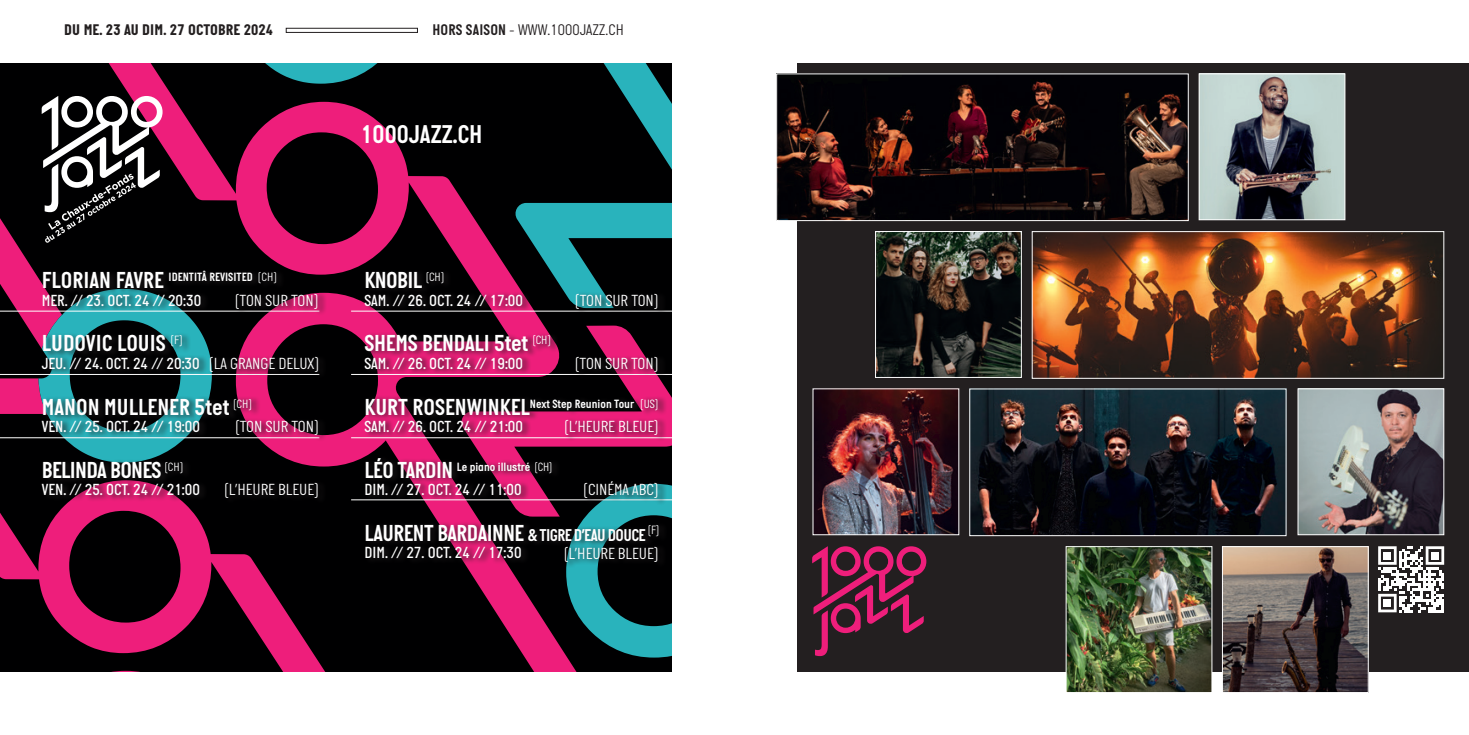
<style>
.page{position:relative;width:1469px;height:735px;background:#fff}
.page>*{position:absolute;margin:0;border:0;box-sizing:border-box;transform-origin:0 0}
.t1{font:600 26.25px "Italian Plate No 2";color:#fff}
.t2{font:600 23.62px "Italian Plate No 2";letter-spacing:-.01em;color:#fff}
.t3{font:600 23.62px "Italian Plate No 2";letter-spacing:-.03em;color:#fff}
.t4{font:500 16.45px "Italian Plate No 2";color:#fff}
.t5{font:300 16.45px "Italian Plate No 2";color:#fff}
.t6{font:700 15.75px "Italian Plate No 2";letter-spacing:.01em;color:#231f20}
.t7{font:300 15.75px "Italian Plate No 2";letter-spacing:.01em;color:#231f20}
.t8{font:600 12.25px "Italian Plate No 2";color:#fff}
.t9{font:300 12.25px "Italian Plate No 2";color:#fff}
.s1{font-weight:600}
.s2{font-size:23.62px}
.s3{font-weight:300}
.s4{font-size:17.5px}
</style>
<div class="page">
<div style="left:797px;top:63px;width:671px;height:608px;background:#231f20"></div>
<svg style="left:631px;top:344px;width:40px;height:313px;background:#153a41"></svg>
<svg style="left:631px;top:63px;width:40px;height:281px;background:#125156"></svg>
<svg style="left:666px;top:63px;width:5px;height:75px"></svg>
<svg style="left:212px;top:63px;width:419px;height:608px;background:#38142a"></svg>
<svg style="left:235px;top:63px;width:174px;height:21px;background:#114e53"></svg>
<svg style="left:212px;top:378px;width:221px;height:293px;background:#290516"></svg>
<div style="left:41px;top:267px;width:245px;height:235px;background:#231f20;opacity:.5"></div>
<hr style="left:0;top:310px;width:319px;height:1px;background:#fff">
<hr style="left:0;top:437px;width:319px;height:1px;background:#fff">
<div style="left:364px;top:269px;width:304px;height:296px;background:#231f20;opacity:.5"></div>
<hr style="left:351px;top:310px;width:326px;height:1px;background:#fff">
<hr style="left:351px;top:374px;width:326px;height:1px;background:#fff">
<hr style="left:351px;top:437px;width:326px;height:1px;background:#fff">
<hr style="left:351px;top:499px;width:326px;height:1px;background:#fff">
<div style="left:209px;top:354px;width:119px;height:25px;background:#231f20;opacity:.5"></div>
<div style="left:564px;top:417px;width:103px;height:25px;background:#231f20;opacity:.5"></div>
<div style="left:584px;top:478px;width:83px;height:27px;background:#231f20;opacity:.5"></div>
<div style="left:575px;top:354px;width:92px;height:25px;background:#231f20;opacity:.5"></div>
<div style="left:575px;top:291px;width:92px;height:25px;background:#231f20;opacity:.5"></div>
<div style="left:564px;top:543px;width:103px;height:25px;background:#231f20;opacity:.5"></div>
<div style="left:235px;top:417px;width:92px;height:25px;background:#231f20;opacity:.5"></div>
<div style="left:235px;top:291px;width:92px;height:25px;background:#231f20;opacity:.5"></div>
<div style="left:224px;top:480px;width:103px;height:25px;background:#050405"></div>
<img style="left:778px;top:75px;width:408px;height:144px">
<div style="left:776px;top:73px;width:412px;height:148px;border:1px solid #fff"></div>
<img style="left:877px;top:233px;width:142px;height:142px">
<div style="left:875px;top:231px;width:146px;height:146px;border:1px solid #fff"></div>
<img style="left:1200px;top:75px;width:143px;height:143px">
<div style="left:1198px;top:73px;width:147px;height:147px;border:1px solid #fff"></div>
<img style="left:1033px;top:233px;width:407px;height:143px">
<div style="left:1031px;top:231px;width:413px;height:147px;border:1px solid #fff"></div>
<img style="left:814px;top:390px;width:143px;height:143px">
<img style="left:1067px;top:548px;width:143px;height:142px">
<div style="left:1065px;top:546px;width:147px;height:146px;border:1px solid #fff"></div>
<img style="left:1299px;top:390px;width:143px;height:143px">
<div style="left:1297px;top:388px;width:147px;height:147px;border:1px solid #fff"></div>
<img style="left:971px;top:390px;width:313px;height:143px">
<img style="left:1224px;top:548px;width:142px;height:142px">
<div style="left:1222px;top:546px;width:146px;height:146px;border:1px solid #fff"></div>
<div style="left:286px;top:28px;width:132px;height:5px;border:1px solid #231f20"></div>
<svg style="left:1378px;top:546px;width:66px;height:66px"></svg>
<div style="left:1383px;top:551px;width:8px;height:8px;background:#fff"></div>
<div style="left:1430px;top:551px;width:8px;height:8px;background:#fff"></div>
<div style="left:1383px;top:598px;width:8px;height:8px;background:#fff"></div>
<svg style="left:812px;top:546px;width:114px;height:109px"></svg>
<svg style="left:0;top:63px;width:212px;height:608px;background:#3d2236"></svg>
<p class="t6" style="left:64px;top:21px;width:210px">DU ME. 23 AU DIM. 27 OCTOBRE 2024</p>
<p class="t7" style="left:432px;top:21px;width:193px"><span class="s1">HORS SAISON</span> - WWW.1000JAZZ.CH</p>
<h1 class="t1" style="left:360px;top:120px;width:124px">1000JAZZ.CH</h1>
<p class="t8" style="left:42px;top:270px;width:237px"><span class="s2">FLORIAN FAVRE</span> IDENTITÂ REVISITED <span class="s3">(CH)</span></p>
<p class="t4" style="left:42px;top:291px;width:161px">MER. // 23. OCT. 24 // 20:30</p>
<h2 class="t2" style="left:42px;top:330px;width:142px">LUDOVIC LOUIS <sup>(F)</sup></h2>
<p class="t4" style="left:42px;top:354px;width:159px">JEU. // 24. OCT. 24 // 20:30</p>
<h2 class="t2" style="left:42px;top:393px;width:189px">MANON MULLENER 5tet</h2>
<p class="t9" style="left:233px;top:396px;width:21px">(CH)</p>
<p class="t4" style="left:42px;top:417px;width:160px">VEN. // 25. OCT. 24 // 19:00</p>
<h2 class="t3" style="left:42px;top:456px;width:121px">BELINDA BONES</h2>
<p class="t9" style="left:164px;top:459px;width:21px">(CH)</p>
<p class="t4" style="left:42px;top:480px;width:160px">VEN. // 25. OCT. 24 // 21:00</p>
<p class="t5" style="left:235px;top:291px;width:85px">(TON SUR TON)</p>
<p class="t5" style="left:209px;top:354px;width:112px">(LA GRANGE DELUX)</p>
<p class="t5" style="left:235px;top:417px;width:85px">(TON SUR TON)</p>
<p class="t5" style="left:224px;top:480px;width:96px">(L’HEURE BLEUE)</p>
<h2 class="t2" style="left:364px;top:267px;width:81px">KNOBIL <sup>(CH)</sup></h2>
<p class="t4" style="left:364px;top:291px;width:160px">SAM. // 26. OCT. 24 // 17:00</p>
<h2 class="t2" style="left:364px;top:330px;width:188px">SHEMS BENDALI 5tet <sup>(CH)</sup></h2>
<p class="t4" style="left:364px;top:354px;width:160px">SAM. // 26. OCT. 24 // 19:00</p>
<p class="t8" style="left:364px;top:396px;width:296px"><span class="s2">KURT ROSENWINKEL</span>Next Step Reunion Tour <span class="s3">(US)</span></p>
<p class="t4" style="left:364px;top:417px;width:160px">SAM. // 26. OCT. 24 // 21:00</p>
<p class="t8" style="left:364px;top:459px;width:189px"><span class="s2">LÉO TARDIN</span> Le piano illustré <span class="s3">(CH)</span></p>
<p class="t4" style="left:364px;top:480px;width:159px">DIM. // 27. OCT. 24 // 11:00</p>
<h2 class="t2" style="left:364px;top:519px;width:296px">LAURENT BARDAINNE <span class="s4">&amp; TIGRE D’EAU DOUCE</span> <sup>(F)</sup></h2>
<p class="t4" style="left:364px;top:543px;width:159px">DIM. // 27. OCT. 24 // 17:30</p>
<p class="t5" style="left:575px;top:291px;width:85px">(TON SUR TON)</p>
<p class="t5" style="left:574px;top:354px;width:85px">(TON SUR TON)</p>
<p class="t5" style="left:564px;top:417px;width:96px">(L’HEURE BLEUE)</p>
<p class="t5" style="left:583px;top:480px;width:77px">(CINÉMA ABC)</p>
<p class="t5" style="left:564px;top:543px;width:96px">(L’HEURE BLEUE)</p>
</div>
